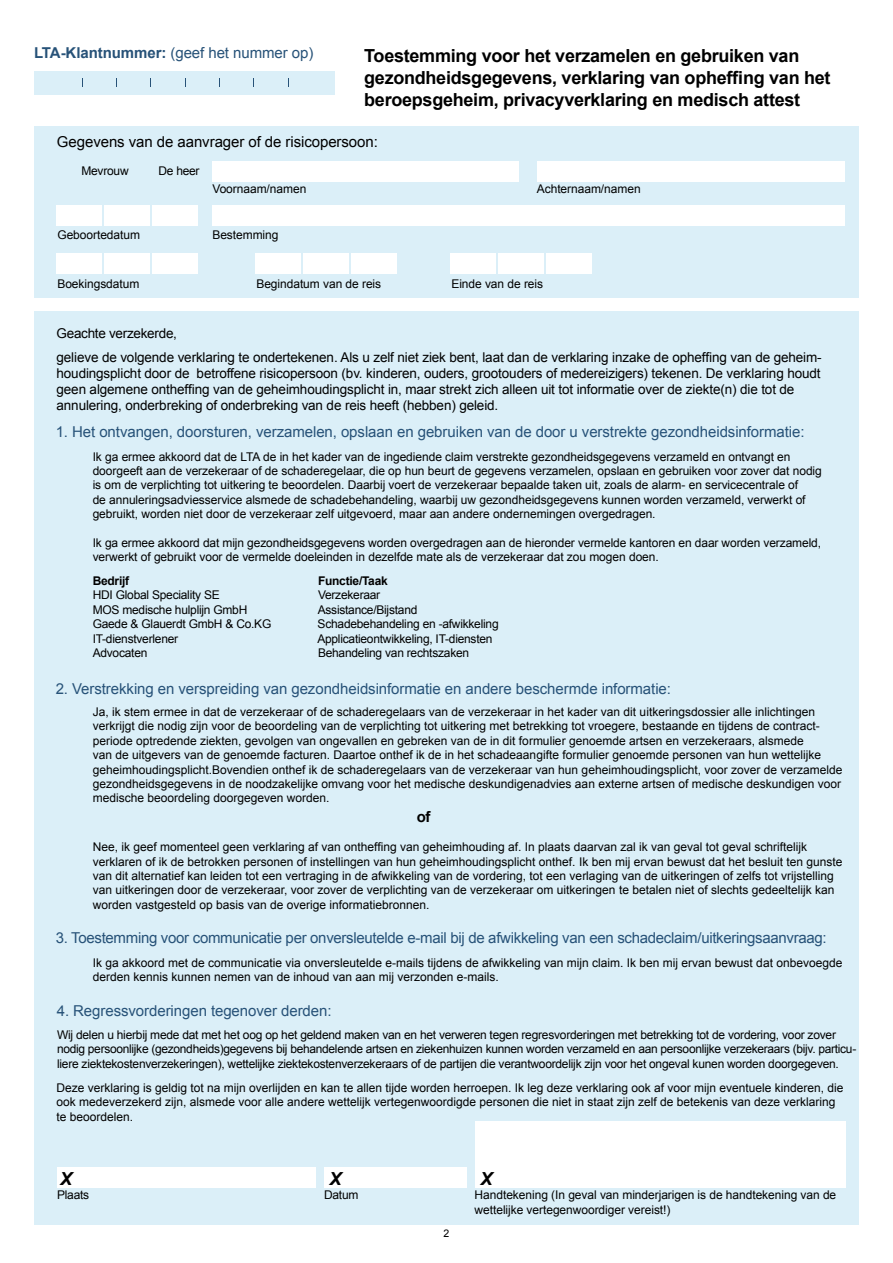
<style>
.page{position:relative;width:893px;height:1263px;background:#fff}
.page>*{position:absolute;margin:0;border:0;box-sizing:border-box;transform-origin:0 0}
.t1{font:700 18px/21.6px "Arial";letter-spacing:-.015em;color:#000}
.t2{font:italic 700 18px "Arial";color:#000}
.t3{font:15px "Arial";letter-spacing:-.005em;color:#275278}
.t4{font:15px "Arial";letter-spacing:-.005em;color:#000}
.t5{font:700 15px "Arial";color:#000}
.t6{font:13.5px/16.2px "Arial";letter-spacing:-.01em;color:#000}
.t7{font:12px/14.4px "Arial";color:#000}
.t8{font:12px/14.4px "Arial";letter-spacing:-.02em;color:#000}
.t9{font:700 12px "Arial";letter-spacing:-.02em;color:#000}
.t10{font:10.5px "Arial";color:#000}
.s1{font-weight:700}
</style>
<div class="page">
<div style="left:34px;top:126px;width:825px;height:171px;background:#dbeff8"></div>
<div style="left:537px;top:161px;width:307px;height:21px;background:#fff"></div>
<div style="left:212px;top:161px;width:307px;height:21px;background:#fff"></div>
<div style="left:105px;top:205px;width:45px;height:21px;background:#fff"></div>
<div style="left:57px;top:205px;width:45px;height:21px;background:#fff"></div>
<div style="left:212px;top:205px;width:632px;height:21px;background:#fff"></div>
<div style="left:152px;top:205px;width:46px;height:21px;background:#fff"></div>
<div style="left:105px;top:253px;width:45px;height:21px;background:#fff"></div>
<div style="left:304px;top:253px;width:45px;height:21px;background:#fff"></div>
<div style="left:499px;top:253px;width:45px;height:21px;background:#fff"></div>
<div style="left:57px;top:253px;width:45px;height:21px;background:#fff"></div>
<div style="left:256px;top:253px;width:45px;height:21px;background:#fff"></div>
<div style="left:450px;top:253px;width:46px;height:21px;background:#fff"></div>
<div style="left:152px;top:253px;width:46px;height:21px;background:#fff"></div>
<div style="left:351px;top:253px;width:46px;height:21px;background:#fff"></div>
<div style="left:546px;top:253px;width:46px;height:21px;background:#fff"></div>
<div style="left:34px;top:311px;width:825px;height:913px;background:#dbeff8"></div>
<div style="left:57px;top:1167px;width:259px;height:21px;background:#fff"></div>
<div style="left:324px;top:1167px;width:143px;height:21px;background:#fff"></div>
<div style="left:475px;top:1121px;width:370px;height:67px;background:#fff"></div>
<div style="left:34px;top:71px;width:300px;height:23px;background:#dbeff8"></div>
<p class="t3" style="left:34px;top:43px;width:281px"><span class="s1">LTA-Klantnummer:</span> (geef het nummer op)</p>
<h1 class="t1" style="left:364px;top:46px;width:468px">Toestemming voor het verzamelen en gebruiken van gezondheidsgegevens, verklaring van opheffing van het beroepsgeheim, privacyverklaring en medisch attest</h1>
<p class="t4" style="left:57px;top:132px;width:322px">Gegevens van de aanvrager of de risicopersoon:</p>
<p class="t8" style="left:81px;top:164px;width:49px">Mevrouw</p>
<p class="t7" style="left:158px;top:164px;width:43px">De heer</p>
<p class="t7" style="left:212px;top:182px;width:95px">Voornaam/namen</p>
<p class="t7" style="left:537px;top:182px;width:105px">Achternaam/namen</p>
<p class="t7" style="left:57px;top:228px;width:84px">Geboortedatum</p>
<p class="t7" style="left:212px;top:228px;width:68px">Bestemming</p>
<p class="t7" style="left:57px;top:276px;width:83px">Boekingsdatum</p>
<p class="t7" style="left:256px;top:276px;width:126px">Begindatum van de reis</p>
<p class="t7" style="left:451px;top:276px;width:93px">Einde van de reis</p>
<p class="t6" style="left:57px;top:321px;width:767px;line-height:23.7px">Geachte verzekerde,<br>gelieve de volgende verklaring te ondertekenen. Als u zelf niet ziek bent, laat dan de verklaring inzake de opheffing van de geheim-</p>
<p class="t6" style="left:57px;top:365px;width:765px">houdingsplicht door de betroffene risicopersoon (bv. kinderen, ouders, grootouders of medereizigers) tekenen. De verklaring houdt geen algemene ontheffing van de geheimhoudingsplicht in, maar strekt zich alleen uit tot informatie over de ziekte(n) die tot de annulering, onderbreking of onderbreking van de reis heeft (hebben) geleid.</p>
<p class="t7" style="left:93px;top:449px;width:731px">Ik ga ermee akkoord dat de LTA de in het kader van de ingediende claim verstrekte gezondheidsgegevens verzameld en ontvangt en doorgeeft aan de verzekeraar of de schaderegelaar, die op hun beurt de gegevens verzamelen, opslaan en gebruiken voor zover dat nodig is om de verplichting tot uitkering te beoordelen. Daarbij voert de verzekeraar bepaalde taken uit, zoals de alarm- en servicecentrale of<br>de annuleringsadviesservice alsmede de schadebehandeling, waarbij uw gezondheidsgegevens kunnen worden verzameld, verwerkt of gebruikt, worden niet door de verzekeraar zelf uitgevoerd, maar aan andere ondernemingen overgedragen.</p>
<p class="t7" style="left:93px;top:536px;width:730px">Ik ga ermee akkoord dat mijn gezondheidsgegevens worden overgedragen aan de hieronder vermelde kantoren en daar worden verzameld, verwerkt of gebruikt voor de vermelde doeleinden in dezelfde mate als de verzekeraar dat zou mogen doen.</p>
<p class="t3" style="left:56px;top:422px;width:750px">1. Het ontvangen, doorsturen, verzamelen, opslaan en gebruiken van de door u verstrekte gezondheidsinformatie:</p>
<p class="t9" style="left:93px;top:573px;width:38px">Bedrijf</p>
<p class="t9" style="left:318px;top:573px;width:71px">Functie/Taak</p>
<p class="t8" style="left:93px;top:588px;width:129px">HDI Global Speciality SE</p>
<p class="t8" style="left:318px;top:588px;width:64px">Verzekeraar</p>
<p class="t8" style="left:93px;top:602px;width:156px">MOS medische hulplijn GmbH</p>
<p class="t8" style="left:318px;top:602px;width:101px">Assistance/Bijstand</p>
<p class="t8" style="left:93px;top:617px;width:180px">Gaede &amp; Glauerdt GmbH &amp; Co.KG</p>
<p class="t8" style="left:318px;top:617px;width:183px">Schadebehandeling en -afwikkeling</p>
<p class="t8" style="left:93px;top:631px;width:87px">IT-dienstverlener</p>
<p class="t8" style="left:317px;top:631px;width:177px">Applicatieontwikkeling, IT-diensten</p>
<p class="t8" style="left:93px;top:646px;width:56px">Advocaten</p>
<p class="t8" style="left:318px;top:646px;width:153px">Behandeling van rechtszaken</p>
<p class="t3" style="left:56px;top:678px;width:617px">2. Verstrekking en verspreiding van gezondheidsinformatie en andere beschermde informatie:</p>
<p class="t7" style="left:93px;top:705px;width:751px">Ja, ik stem ermee in dat de verzekeraar of de schaderegelaars van de verzekeraar in het kader van dit uitkeringsdossier alle inlichtingen verkrijgt die nodig zijn voor de beoordeling van de verplichting tot uitkering met betrekking tot vroegere, bestaande en tijdens de contract&shy;periode optredende ziekten, gevolgen van ongevallen en gebreken van de in dit formulier genoemde artsen en verzekeraars, alsmede<br>van de uitgevers van de genoemde facturen. Daartoe onthef ik de in het schadeaangifte formulier genoemde personen van hun wettelijke geheimhoudingsplicht.Bovendien onthef ik de schaderegelaars van de verzekeraar van hun geheimhoudingsplicht, voor zover de verzamelde gezondheidsgegevens in de noodzakelijke omvang voor het medische deskundigenadvies aan externe artsen of medische deskundigen voor medische beoordeling doorgegeven worden.</p>
<p class="t5" style="left:417px;top:807px;width:15px">of</p>
<p class="t7" style="left:93px;top:840px;width:751px">Nee, ik geef momenteel geen verklaring af van ontheffing van geheimhouding af. In plaats daarvan zal ik van geval tot geval schriftelijk verklaren of ik de betrokken personen of instellingen van hun geheimhoudingsplicht onthef. Ik ben mij ervan bewust dat het besluit ten gunste van dit alternatief kan leiden tot een vertraging in de afwikkeling van de vordering, tot een verlaging van de uitkeringen of zelfs tot vrijstelling van uitkeringen door de verzekeraar, voor zover de verplichting van de verzekeraar om uitkeringen te betalen niet of slechts gedeeltelijk kan worden vastgesteld op basis van de overige informatiebronnen.</p>
<p class="t3" style="left:56px;top:928px;width:773px">3. Toestemming voor communicatie per onversleutelde e-mail bij de afwikkeling van een schadeclaim/uitkeringsaanvraag:</p>
<p class="t7" style="left:93px;top:955px;width:751px">Ik ga akkoord met de communicatie via onversleutelde e-mails tijdens de afwikkeling van mijn claim. Ik ben mij ervan bewust dat onbevoegde derden kennis kunnen nemen van de inhoud van aan mij verzonden e-mails.</p>
<p class="t3" style="left:57px;top:1000px;width:276px">4. Regressvorderingen tegenover derden:</p>
<p class="t8" style="left:57px;top:1028px;width:801px">Wij delen u hierbij mede dat met het oog op het geldend maken van en het verweren tegen regresvorderingen met betrekking tot de vordering, voor zover nodig persoonlijke (gezondheids)gegevens bij behandelende artsen en ziekenhuizen kunnen worden verzameld en aan persoonlijke verzekeraars (bijv. particu&shy;liere ziektekostenverzekeringen), wettelijke ziektekostenverzekeraars of de partijen die verantwoordelijk zijn voor het ongeval kunen worden doorgegeven.</p>
<p class="t7" style="left:57px;top:1081px;width:789px">Deze verklaring is geldig tot na mijn overlijden en kan te allen tijde worden herroepen. Ik leg deze verklaring ook af voor mijn eventuele kinderen, die ook medeverzekerd zijn, alsmede voor alle andere wettelijk vertegenwoordigde personen die niet in staat zijn zelf de betekenis van deze verklaring te beoordelen.</p>
<h1 class="t2" style="left:60px;top:1166px;width:14px">X</h1>
<h1 class="t2" style="left:330px;top:1166px;width:14px">X</h1>
<h1 class="t2" style="left:481px;top:1166px;width:14px">X</h1>
<p class="t7" style="left:57px;top:1188px;width:34px">Plaats</p>
<p class="t7" style="left:324px;top:1188px;width:36px">Datum</p>
<p class="t7" style="left:475px;top:1188px;width:363px">Handtekening (In geval van minderjarigen is de handtekening van de wettelijke vertegenwoordiger vereist!)</p>
<p class="t10" style="left:444px;top:1226px;width:7px">2</p>
</div>
